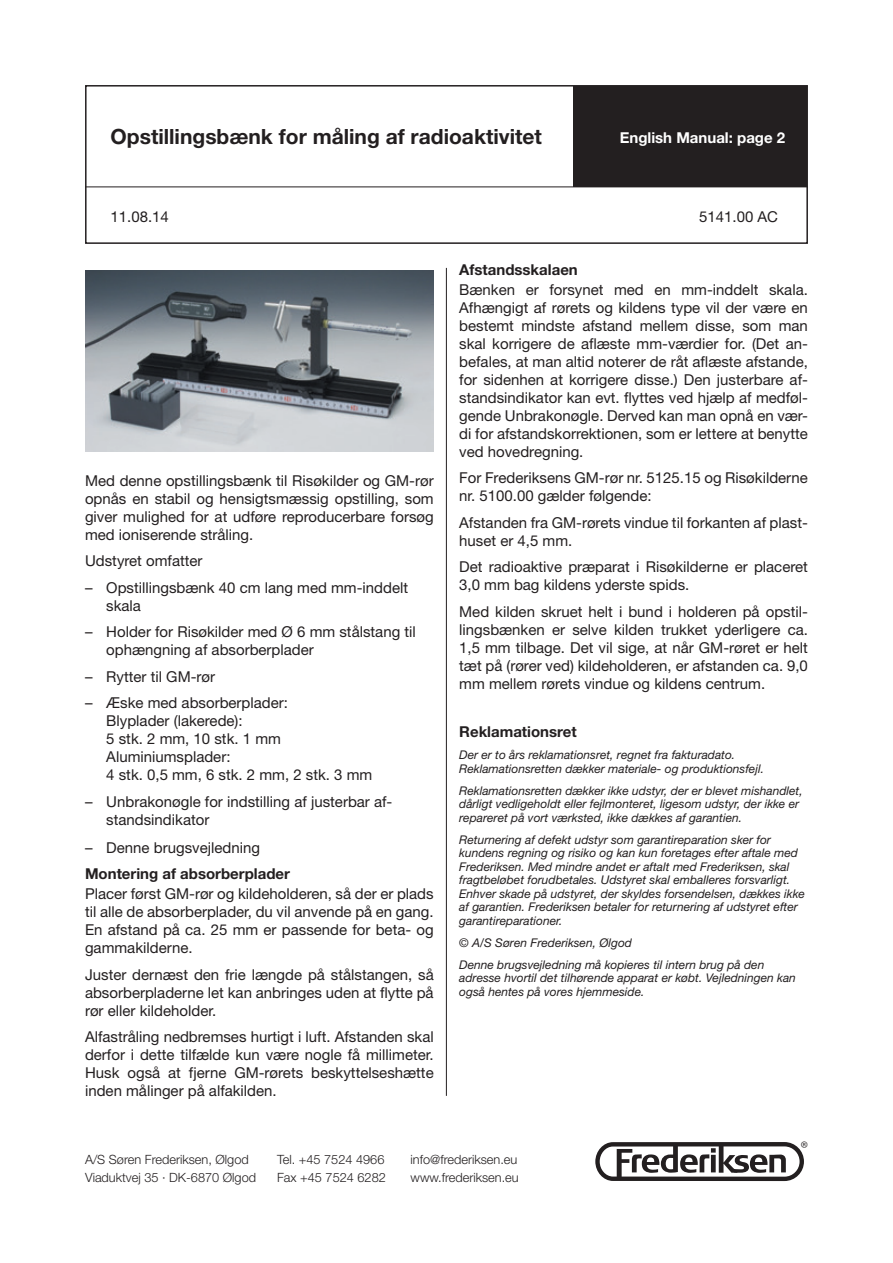
<style>
.page{position:relative;width:893px;height:1263px;background:#fff}
.page>*{position:absolute;margin:0;border:0;box-sizing:border-box;transform-origin:0 0}
.t1{font:700 21px "Helvetica Neue";color:#231f20}
.brødtekst{font:15px/18px "Helvetica Neue";color:#231f20}
.mellemrubrik{font:700 15px "Helvetica Neue";color:#231f20}
.t2{font:700 15px "Helvetica Neue";color:#fff}
.Reklamationsret{font:700 15px "Helvetica Neue";color:#231f20}
.t3{font:13.95px "Myriad";color:#231f20}
.t4{font:300 12.75px "Helvetica Neue";color:#231f20}
.garantitekst{font:italic 12px/13.5px "Helvetica Neue";color:#231f20}
</style>
<div class="page">
<svg style="left:595px;top:1142px;width:209px;height:39px"></svg>
<div style="left:85px;top:85px;width:723px;height:159px;border:2px solid #231f20"></div>
<hr style="left:85px;top:187px;width:723px;height:1px;background:#231f20">
<hr style="left:446px;top:268px;width:1px;height:828px;background:#231f20">
<img style="left:85px;top:270px;width:349px;height:181px">
<div style="left:573px;top:86px;width:233px;height:101px;background:#231f20"></div>
<p class="t1" style="left:111px;top:124px;width:433px">Opstillingsbænk for måling af radioaktivitet</p>
<p class="t2" style="left:620px;top:128px;width:167px">English Manual: page 2</p>
<p class="brødtekst" style="left:111px;top:207px;width:60px">11.08.14</p>
<p class="brødtekst" style="left:699px;top:207px;width:80px">5141.00 AC</p>
<p class="brødtekst" style="left:85px;top:471px;width:350px;text-align:justify">Med denne opstillingsbænk til Risøkilder og GM-rør opnås en stabil og hensigtsmæssig opstilling, som giver mulighed for at udføre reproducerbare forsøg med ioniserende stråling.</p>
<p class="brødtekst" style="left:85px;top:552px;width:119px">Udstyret omfatter</p>
<p class="brødtekst" style="left:106px;top:578px;width:303px;text-indent:-21px">– Opstillingsbænk 40 cm lang med mm-inddelt skala</p>
<p class="brødtekst" style="left:106px;top:623px;width:311px;text-indent:-21px">– Holder for Risøkilder med Ø 6 mm stålstang til ophængning af absorberplader</p>
<p class="brødtekst" style="left:85px;top:667px;width:132px">– Rytter til GM-rør</p>
<p class="brødtekst" style="left:106px;top:694px;width:268px;text-indent:-21px">– Æske med absorberplader:<br>Blyplader (lakerede):<br>5 stk. 2 mm, 10 stk. 1 mm<br>Aluminiumsplader:<br>4 stk. 0,5 mm, 6 stk. 2 mm, 2 stk. 3 mm</p>
<p class="brødtekst" style="left:106px;top:792px;width:288px;text-indent:-21px">– Unbrakonøgle for indstilling af justerbar af&shy;standsindikator</p>
<p class="brødtekst" style="left:85px;top:839px;width:176px">– Denne brugsvejledning</p>
<p class="mellemrubrik" style="left:85px;top:864px;width:206px">Montering af absorberplader</p>
<p class="brødtekst" style="left:85px;top:884px;width:350px;text-align:justify">Placer først GM-rør og kildeholderen, så der er plads til alle de absorberplader, du vil anvende på en gang.<br>En afstand på ca. 25 mm er passende for beta- og gammakilderne.</p>
<p class="brødtekst" style="left:85px;top:965px;width:350px;text-align:justify">Juster dernæst den frie længde på stålstangen, så absorberpladerne let kan anbringes uden at flytte på rør eller kildeholder.</p>
<p class="brødtekst" style="left:85px;top:1027px;width:350px;text-align:justify">Alfastråling nedbremses hurtigt i luft. Afstanden skal derfor i dette tilfælde kun være nogle få millimeter.<br>Husk også at fjerne GM-rørets beskyttelseshætte inden målinger på alfakilden.</p>
<p class="mellemrubrik" style="left:459px;top:260px;width:120px">Afstandsskalaen</p>
<p class="brødtekst" style="left:459px;top:280px;width:350px;text-align:justify">Bænken er forsynet med en mm-inddelt skala.<br>Afhængigt af rørets og kildens type vil der være en bestemt mindste afstand mellem disse, som man skal korrigere de aflæste mm-værdier for. (Det an&shy;befales, at man altid noterer de råt aflæste afstande, for sidenhen at korrigere disse.) Den justerbare af&shy;standsindikator kan evt. flyttes ved hjælp af medføl&shy;gende Unbrakonøgle. Derved kan man opnå en vær&shy;di for afstandskorrektionen, som er lettere at benytte ved hovedregning.</p>
<p class="brødtekst" style="left:459px;top:469px;width:350px">For Frederiksens GM-rør nr. 5125.15 og Risøkilderne nr. 5100.00 gælder følgende:</p>
<p class="brødtekst" style="left:459px;top:513px;width:350px">Afstanden fra GM-rørets vindue til forkanten af plast&shy;huset er 4,5 mm.</p>
<p class="brødtekst" style="left:459px;top:558px;width:350px">Det radioaktive præparat i Risøkilderne er placeret<br>3,0 mm bag kildens yderste spids.</p>
<p class="brødtekst" style="left:459px;top:602px;width:350px;text-align:justify">Med kilden skruet helt i bund i holderen på opstil&shy;lingsbænken er selve kilden trukket yderligere ca.<br>1,5 mm tilbage. Det vil sige, at når GM-røret er helt tæt på (rører ved) kildeholderen, er afstanden ca. 9,0 mm mellem rørets vindue og kildens centrum.</p>
<p class="Reklamationsret" style="left:459px;top:723px;width:119px">Reklamationsret</p>
<p class="garantitekst" style="left:459px;top:748px;width:306px">Der er to års reklamationsret, regnet fra fakturadato.<br>Reklamationsretten dækker materiale- og produktionsfejl.</p>
<p class="garantitekst" style="left:459px;top:784px;width:345px">Reklamationsretten dækker ikke udstyr, der er blevet mishandlet, dårligt vedligeholdt eller fejlmonteret, ligesom udstyr, der ikke er repareret på vort værksted, ikke dækkes af garantien.</p>
<p class="garantitekst" style="left:459px;top:833px;width:347px">Returnering af defekt udstyr som garantireparation sker for kundens regning og risiko og kan kun foretages efter aftale med Frederiksen. Med mindre andet er aftalt med Frederiksen, skal fragtbeløbet forudbetales. Udstyret skal emballeres forsvarligt.<br>Enhver skade på udstyret, der skyldes forsendelsen, dækkes ikke af garantien. Frederiksen betaler for returnering af udstyret efter garantireparationer.</p>
<p class="garantitekst" style="left:459px;top:936px;width:174px">© A/S Søren Frederiksen, Ølgod</p>
<p class="garantitekst" style="left:459px;top:958px;width:338px">Denne brugsvejledning må kopieres til intern brug på den adresse hvortil det tilhørende apparat er købt. Vejledningen kan også hentes på vores hjemmeside.</p>
<p class="t3" style="left:801px;top:1140px;width:9px">®</p>
<p class="t4" style="left:85px;top:1151px;width:165px">A/S Søren Frederiksen, Ølgod</p>
<p class="t4" style="left:277px;top:1151px;width:109px">Tel. +45 7524 4966</p>
<p class="t4" style="left:411px;top:1151px;width:108px">info@frederiksen.eu</p>
<p class="t4" style="left:85px;top:1169px;width:173px">Viaduktvej 35 · DK-6870 Ølgod</p>
<p class="t4" style="left:277px;top:1169px;width:110px">Fax +45 7524 6282</p>
<p class="t4" style="left:411px;top:1169px;width:110px">www.frederiksen.eu</p>
</div>
